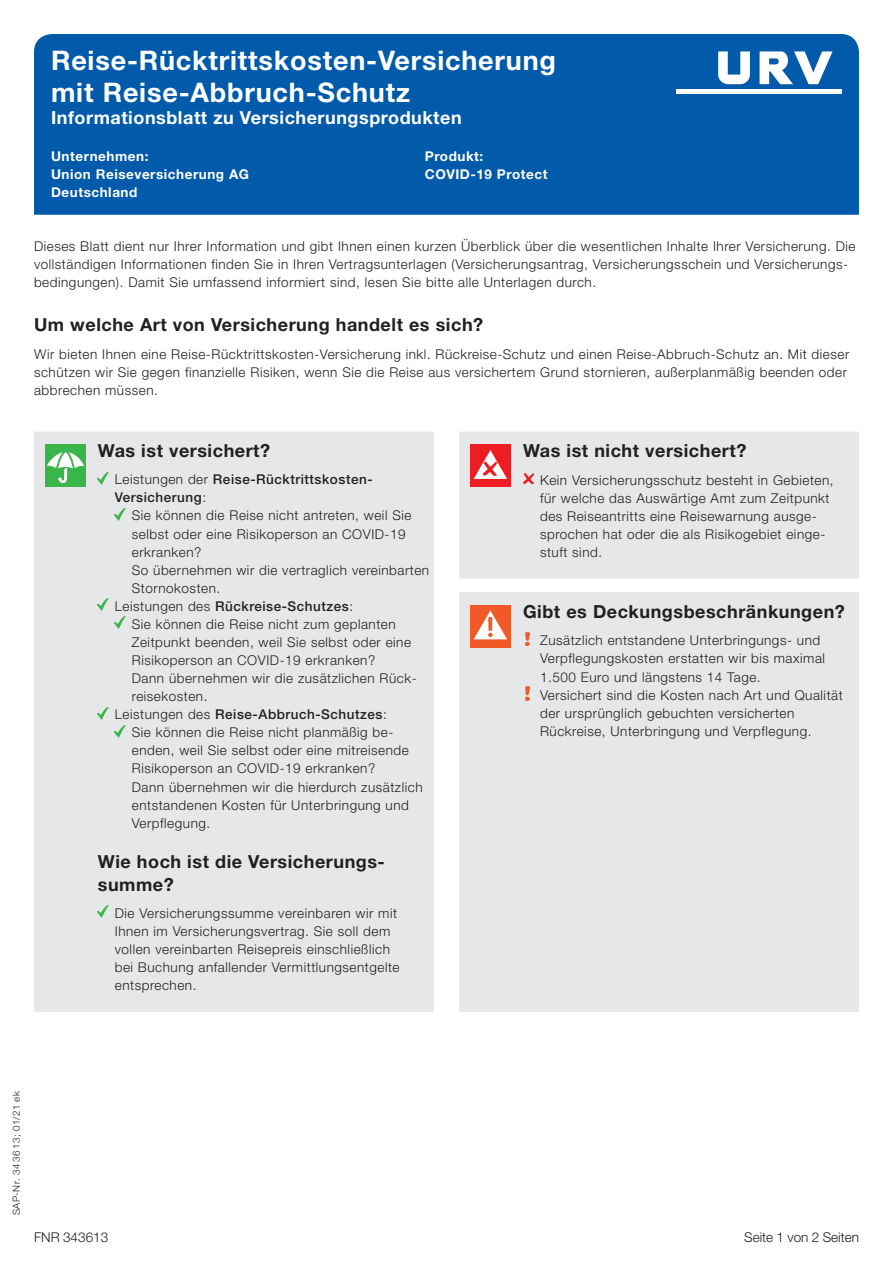
<style>
.page{position:relative;width:893px;height:1263px;background:#fff}
.page>*{position:absolute;margin:0;border:0;box-sizing:border-box;transform-origin:0 0}
.t1{font:700 27px/31.5px "Helvetica Neue LT Pro";letter-spacing:.03em;color:#fff}
.t2{font:700 18px/22.5px "Helvetica Neue LT Pro";letter-spacing:.03em;color:#231f20}
.t3{font:700 18px "Helvetica Neue LT Pro";letter-spacing:.03em;color:#fff}
.t4{font:300 13.5px/18.1px "Helvetica Neue LT Pro";letter-spacing:.04em;color:#231f20}
.t5{font:500 13.5px/18.1px "Helvetica Neue LT Pro";letter-spacing:.04em;color:#231f20}
.t6{font:700 13.5px/18.1px "Helvetica Neue LT Pro";letter-spacing:.04em;color:#fff}
.t7{font:300 13.5px "Helvetica Neue LT Pro";color:#231f20}
.t8{font:300 9.75px "Helvetica Neue LT Pro";letter-spacing:.04em;color:#231f20}
.s1{font-weight:300}
</style>
<div class="page">
<div style="left:34px;top:34px;width:825px;height:181px;background:#015aaa"></div>
<div style="left:676px;top:89px;width:166px;height:5px;background:#fff"></div>
<svg style="left:718px;top:51px;width:32px;height:33px"></svg>
<svg style="left:760px;top:51px;width:73px;height:33px"></svg>
<div style="left:34px;top:432px;width:825px;height:580px;background:#e6e7e9"></div>
<div style="left:45px;top:444px;width:41px;height:43px;background:#3ab54a"></div>
<svg style="left:47px;top:448px;width:37px;height:35px"></svg>
<svg style="left:98px;top:472px;width:11px;height:12px"></svg>
<svg style="left:115px;top:508px;width:11px;height:12px"></svg>
<svg style="left:98px;top:599px;width:11px;height:12px"></svg>
<svg style="left:115px;top:617px;width:11px;height:12px"></svg>
<svg style="left:98px;top:707px;width:11px;height:12px"></svg>
<svg style="left:115px;top:725px;width:11px;height:12px"></svg>
<svg style="left:98px;top:906px;width:11px;height:12px"></svg>
<div style="left:470px;top:444px;width:41px;height:43px;background:#ee1d23"></div>
<svg style="left:474px;top:450px;width:33px;height:29px"></svg>
<svg style="left:523px;top:473px;width:11px;height:11px"></svg>
<div style="left:470px;top:605px;width:41px;height:42px;background:#f15929"></div>
<svg style="left:474px;top:610px;width:33px;height:29px"></svg>
<svg style="left:526px;top:632px;width:4px;height:13px"></svg>
<svg style="left:526px;top:687px;width:4px;height:13px"></svg>
<h1 class="t1" style="left:51px;top:44px;width:506px">Reise-Rücktrittskosten-Versicherung mit Reise-Abbruch-Schutz</h1>
<h2 class="t3" style="left:51px;top:107px;width:412px">Informationsblatt zu Versicherungsprodukten</h2>
<p class="t6" style="left:51px;top:146px;width:199px">Unternehmen:<br>Union Reiseversicherung AG<br>Deutschland</p>
<p class="t6" style="left:425px;top:146px;width:124px">Produkt:<br>COVID-19 Protect</p>
<p class="t4" style="left:34px;top:237px;width:823px">Dieses Blatt dient nur Ihrer Information und gibt Ihnen einen kurzen Überblick über die wesentlichen Inhalte Ihrer Versicherung. Die vollständigen Informationen finden Sie in Ihren Vertragsunterlagen (Versicherungsantrag, Versicherungsschein und Versicherungs&shy;bedingungen). Damit Sie umfassend informiert sind, lesen Sie bitte alle Unterlagen durch.</p>
<h2 class="t2" style="left:34px;top:313px;width:451px">Um welche Art von Versicherung handelt es sich?</h2>
<p class="t4" style="left:34px;top:345px;width:817px">Wir bieten Ihnen eine Reise-Rücktrittskosten-Versicherung inkl. Rückreise-Schutz und einen Reise-Abbruch-Schutz an. Mit dieser schützen wir Sie gegen finanzielle Risiken, wenn Sie die Reise aus versichertem Grund stornieren, außerplanmäßig beenden oder abbrechen müssen.</p>
<h2 class="t2" style="left:98px;top:439px;width:174px">Was ist versichert?</h2>
<p class="t5" style="left:115px;top:470px;width:259px"><span class="s1">Leistungen der</span> Reise-Rücktrittskosten-<br>Versicherung<span class="s1">:</span></p>
<p class="t4" style="left:132px;top:506px;width:281px">Sie können die Reise nicht antreten, weil Sie</p>
<p class="t4" style="left:132px;top:524px;width:275px">selbst oder eine Risikoperson an COVID-19</p>
<p class="t4" style="left:132px;top:542px;width:71px">erkranken?</p>
<p class="t4" style="left:132px;top:560px;width:299px">So übernehmen wir die vertraglich vereinbarten</p>
<p class="t4" style="left:132px;top:579px;width:90px">Stornokosten.</p>
<p class="t5" style="left:115px;top:597px;width:240px"><span class="s1">Leistungen des</span> Rückreise-Schutzes<span class="s1">:</span></p>
<p class="t4" style="left:132px;top:615px;width:265px">Sie können die Reise nicht zum geplanten</p>
<p class="t4" style="left:132px;top:633px;width:281px">Zeitpunkt beenden, weil Sie selbst oder eine</p>
<p class="t4" style="left:132px;top:651px;width:245px">Risikoperson an COVID-19 erkranken?</p>
<p class="t4" style="left:132px;top:669px;width:286px">Dann übernehmen wir die zusätzlichen Rück-</p>
<p class="t4" style="left:132px;top:687px;width:77px">reisekosten.</p>
<p class="t5" style="left:115px;top:705px;width:274px"><span class="s1">Leistungen des</span> Reise-Abbruch-Schutzes<span class="s1">:</span></p>
<p class="t4" style="left:132px;top:723px;width:261px">Sie können die Reise nicht planmäßig be-</p>
<p class="t4" style="left:132px;top:741px;width:279px">enden, weil Sie selbst oder eine mitreisende</p>
<p class="t4" style="left:132px;top:759px;width:245px">Risikoperson an COVID-19 erkranken?</p>
<p class="t4" style="left:132px;top:777px;width:292px">Dann übernehmen wir die hierdurch zusätzlich</p>
<p class="t4" style="left:132px;top:795px;width:279px">entstandenen Kosten für Unterbringung und</p>
<p class="t4" style="left:132px;top:813px;width:80px">Verpflegung.</p>
<h2 class="t2" style="left:98px;top:850px;width:287px">Wie hoch ist die Versicherungs&shy;summe?</h2>
<p class="t4" style="left:115px;top:904px;width:286px">Die Versicherungssumme vereinbaren wir mit Ihnen im Versicherungsvertrag. Sie soll dem vollen vereinbarten Reisepreis einschließlich bei Buchung anfallender Vermittlungsentgelte entsprechen.</p>
<h2 class="t2" style="left:523px;top:439px;width:225px">Was ist nicht versichert?</h2>
<p class="t4" style="left:540px;top:471px;width:295px">Kein Versicherungsschutz besteht in Gebieten, für welche das Auswärtige Amt zum Zeitpunkt des Reiseantritts eine Reisewarnung ausge&shy;sprochen hat oder die als Risikogebiet einge&shy;stuft sind.</p>
<h2 class="t2" style="left:523px;top:599px;width:323px">Gibt es Deckungsbeschränkungen?</h2>
<p class="t4" style="left:540px;top:631px;width:304px">Zusätzlich entstandene Unterbringungs- und Verpflegungskosten erstatten wir bis maximal 1.500 Euro und längstens 14 Tage.<br>Versichert sind die Kosten nach Art und Qualität der ursprünglich gebuchten versicherten Rückreise, Unterbringung und Verpflegung.</p>
<p class="t8" style="left:10px;top:1215px;width:125px;rotate:-90deg">SAP-Nr. 34 36 13; 01/21 ek</p>
<p class="t7" style="left:34px;top:1229px;width:76px">FNR 343613</p>
<p class="t7" style="left:744px;top:1229px;width:116px">Seite 1 von 2 Seiten</p>
</div>
